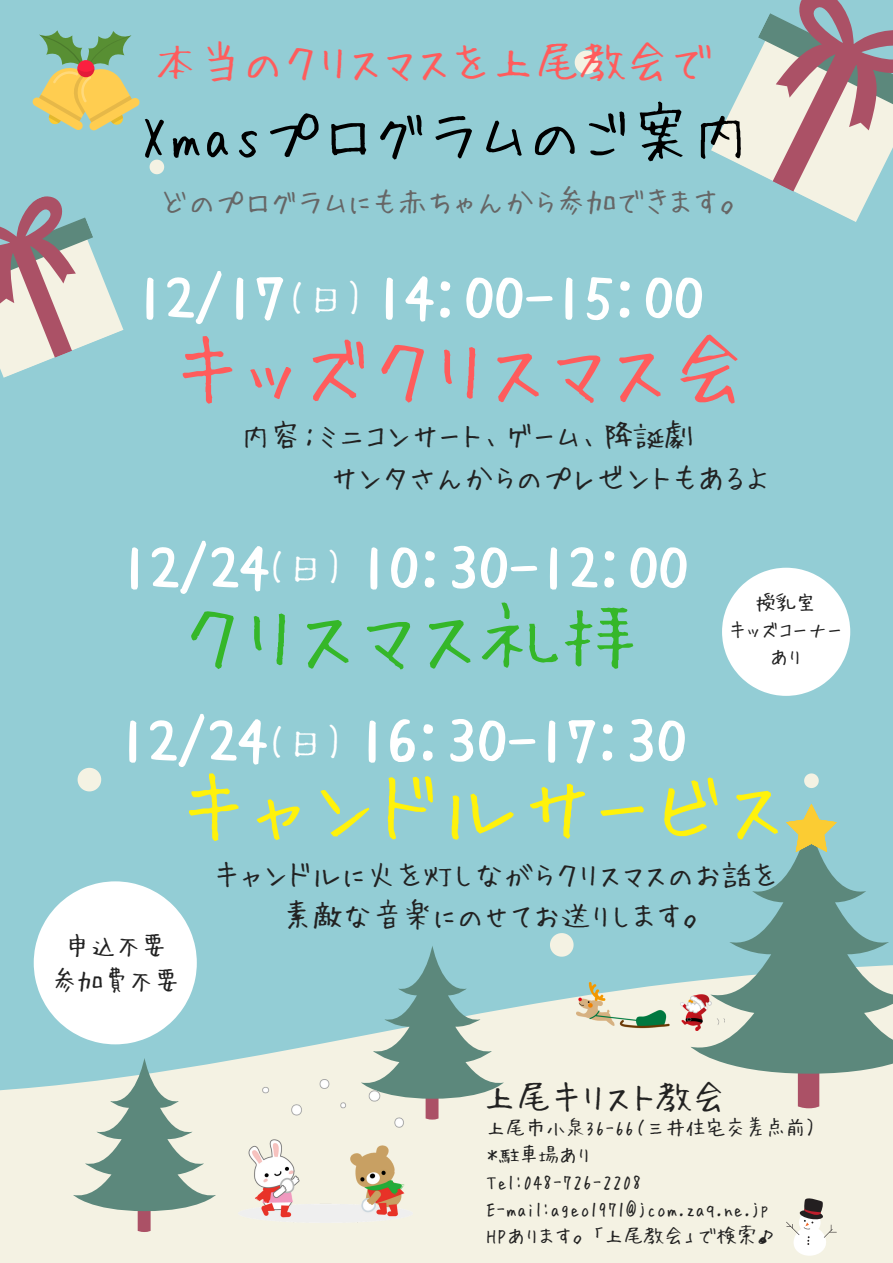
<style>
.page{position:relative;width:893px;height:1263px;background:#fff}
.page>*{position:absolute;margin:0;border:0;box-sizing:border-box;transform-origin:0 0}
.t1{font:79.8px "Hui Font P";color:#ff5c5c}
.t2{font:79.8px "Hui Font P";color:#fff20b}
.t3{font:79.8px "Hui Font P";color:#35b729}
.t4{font:59.85px "Hanazome Font";color:#fff}
.t5{font:59.85px "Hui Font P";color:#000}
.t6{font:44.85px "Hui Font P";color:#ff5c5c}
.t7{font:39.9px "Hui Font P";color:#fff}
.t8{font:34.95px "Hui Font P";color:#222}
.t9{font:29.85px/41.5px "Hui Font P";color:#222}
.t10{font:29.85px "Hui Font P";color:#666}
.t11{font:25.5px/34.8px "Hui Font P";color:#222;text-align:center}
.t12{font:19.95px/27px "Hui Font P";color:#222}
</style>
<div class="page">
<div style="left:0;top:0;width:892px;height:1262px;background:#93cdd5"></div>
<svg style="left:0;top:963px;width:892px;height:299px;fill:#f4f2e3"></svg>
<svg style="left:0;top:196px;width:123px;height:182px"></svg>
<svg style="left:797px;top:1074px;width:22px;height:34px"></svg>
<svg style="left:690px;top:822px;width:202px;height:252px"></svg>
<svg style="left:711px;top:0;width:181px;height:222px"></svg>
<svg style="left:73px;top:1058px;width:143px;height:174px;background:#b3c6bb"></svg>
<svg style="left:361px;top:946px;width:143px;height:173px"></svg>
<svg style="left:574px;top:51px;width:24px;height:23px"></svg>
<svg style="left:149px;top:160px;width:15px;height:14px"></svg>
<svg style="left:78px;top:768px;width:23px;height:23px"></svg>
<svg style="left:804px;top:773px;width:14px;height:15px"></svg>
<svg style="left:550px;top:933px;width:23px;height:24px"></svg>
<svg style="left:33px;top:30px;width:106px;height:100px"></svg>
<svg style="left:34px;top:881px;width:163px;height:163px"></svg>
<svg style="left:722px;top:568px;width:128px;height:128px"></svg>
<svg style="left:786px;top:1198px;width:50px;height:58px;background:#dcd8d0"></svg>
<svg style="left:786px;top:804px;width:50px;height:48px"></svg>
<img style="left:238px;top:1079px;width:175px;height:143px">
<img style="left:577px;top:982px;width:147px;height:49px">
<h3 class="t6" style="left:153px;top:38px;width:562px">本当のクリスマスを上尾教会で</h3>
<h2 class="t5" style="left:139px;top:101px;width:613px">Xmasプログラムのご案内</h2>
<h3 class="t10" style="left:160px;top:186px;width:587px">どのプログラムにも赤ちゃんから参加できます。</h3>
<h2 class="t4" style="left:135px;top:266px;width:151px">12/17</h2>
<h2 class="t4" style="left:374px;top:266px;width:331px">14:00-15:00</h2>
<h1 class="t1" style="left:173px;top:326px;width:577px">キッズクリスマス会</h1>
<h3 class="t9" style="left:330px;top:414px;width:440px;text-indent:-90px">内容：ミニコンサート、ゲーム、降誕劇<br>サンタさんからのプレゼントもあるよ</h3>
<h3 class="t7" style="left:289px;top:276px;width:75px">(日)</h3>
<h2 class="t4" style="left:119px;top:535px;width:151px">12/24</h2>
<h2 class="t4" style="left:359px;top:535px;width:331px">10:30-12:00</h2>
<h1 class="t3" style="left:181px;top:592px;width:459px">クリスマス礼拝</h1>
<h3 class="t7" style="left:269px;top:545px;width:75px">(日)</h3>
<p class="t12" style="left:729px;top:589px;width:115px;text-align:center">授乳室<br>キッズコーナーあり</p>
<h2 class="t4" style="left:118px;top:708px;width:151px">12/24</h2>
<h2 class="t4" style="left:357px;top:708px;width:331px">16:30-17:30</h2>
<h1 class="t2" style="left:179px;top:763px;width:608px">キャンドルサービス</h1>
<h3 class="t9" style="left:214px;top:852px;width:565px;text-align:center">キャンドルに火を灯しながらクリスマスのお話を素敵な音楽にのせてお送りします。</h3>
<h3 class="t7" style="left:269px;top:720px;width:75px">(日)</h3>
<p class="t11" style="left:52px;top:928px;width:129px">申込不要参加費不要</p>
<h3 class="t8" style="left:482px;top:1078px;width:246px">上尾キリスト教会</h3>
<p class="t12" style="left:486px;top:1113px;width:333px">上尾市小泉36-66（三井住宅交差点前）＊駐車場あり<br>Tel:048-726-2208<br>E-mail:ageo1971@jcom.zaq.ne.jp<br>HPあります。「上尾教会」で検索♪</p>
</div>
